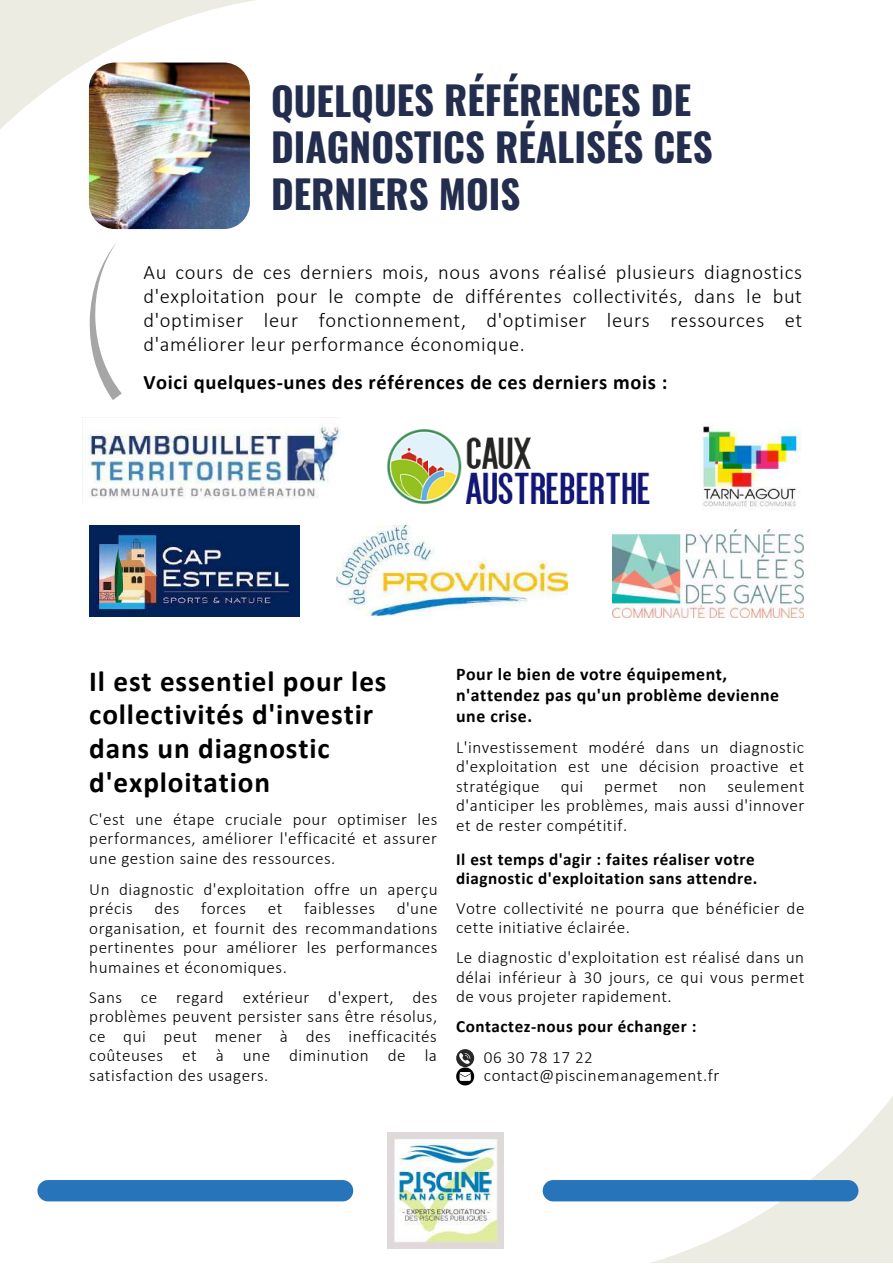
<style>
.page{position:relative;width:893px;height:1264px;background:#fff}
.page>*{position:absolute;margin:0;border:0;box-sizing:border-box;transform-origin:0 0}
.t1{font:700 38.85px/46.7px "Oswald";color:#232d4e}
.t2{font:700 29.25px/33.8px "Calibri";letter-spacing:.03em;color:#000}
.t3{font:300 20.55px/24px "Calibri";letter-spacing:.03em;color:#000;text-align:justify}
.t4{font:700 20.55px "Calibri";letter-spacing:.03em;color:#000}
.t5{font:700 17.85px/21px "Calibri";letter-spacing:.03em;color:#000}
.t6{font:300 17.1px/19.5px "Calibri";letter-spacing:.03em;color:#000;text-align:justify}
.t7{font:700 17.1px/19.5px "Calibri";letter-spacing:.03em;color:#000}
</style>
<div class="page">
<svg style="left:396px;top:1056px;width:496px;height:206px"></svg>
<div style="left:37px;top:1179px;width:316px;height:22px;background:#2774bb;border-radius:11px"></div>
<div style="left:542px;top:1179px;width:316px;height:22px;background:#2774bb;border-radius:11px"></div>
<img style="left:387px;top:1132px;width:116px;height:116px">
<svg style="left:0;top:0;width:255px;height:129px;fill:#edece2"></svg>
<img style="left:85px;top:59px;width:169px;height:171px">
<img style="left:702px;top:426px;width:99px;height:81px">
<img style="left:82px;top:417px;width:259px;height:82px">
<img style="left:387px;top:429px;width:262px;height:74px">
<img style="left:89px;top:525px;width:210px;height:91px">
<img style="left:336px;top:525px;width:231px;height:90px">
<img style="left:612px;top:529px;width:191px;height:88px">
<svg style="left:456px;top:1049px;width:18px;height:36px"></svg>
<svg style="left:89px;top:243px;width:33px;height:157px"></svg>
<h1 class="t1" style="left:271px;top:75px;width:443px">QUELQUES RÉFÉRENCES DE<br>DIAGNOSTICS RÉALISÉS CES<br>DERNIERS MOIS</h1>
<p class="t3" style="left:143px;top:260px;width:660px">Au cours de ces derniers mois, nous avons réalisé plusieurs diagnostics d'exploitation pour le compte de différentes collectivités, dans le but d'optimiser leur fonctionnement, d'optimiser leurs ressources et d'améliorer leur performance économique.</p>
<p class="t4" style="left:143px;top:370px;width:525px">Voici quelques-unes des références de ces derniers mois :</p>
<h2 class="t2" style="left:89px;top:663px;width:299px">Il est essentiel pour les collectivités d'investir dans un diagnostic d'exploitation</h2>
<p class="t6" style="left:89px;top:809px;width:349px">C'est une étape cruciale pour optimiser les performances, améliorer l'efficacité et assurer une gestion saine des ressources.</p>
<p class="t6" style="left:89px;top:879px;width:350px">Un diagnostic d'exploitation offre un aperçu précis</p>
<p class="t6" style="left:154px;top:898px;width:26px">des</p>
<p class="t6" style="left:201px;top:898px;width:46px">forces</p>
<p class="t6" style="left:268px;top:898px;width:16px">et</p>
<p class="t6" style="left:304px;top:898px;width:72px">faiblesses</p>
<p class="t6" style="left:89px;top:898px;width:350px;text-indent:307px">d'une organisation, et fournit des recommandations pertinentes pour améliorer les performances humaines et économiques.</p>
<p class="t6" style="left:89px;top:986px;width:350px">Sans ce regard extérieur d'expert, des problèmes peuvent persister sans être résolus, ce qui peut mener à des inefficacités coûteuses et à une diminution de la satisfaction des usagers.</p>
<p class="t5" style="left:456px;top:663px;width:324px">Pour le bien de votre équipement, n'attendez pas qu'un problème devienne une crise.</p>
<p class="t6" style="left:456px;top:737px;width:349px">L'investissement modéré dans un diagnostic d'exploitation est une décision proactive et stratégique qui permet non seulement d'anticiper les problèmes, mais aussi d'innover et de rester compétitif.</p>
<p class="t7" style="left:456px;top:848px;width:303px">Il est temps d'agir : faites réaliser votre diagnostic d'exploitation sans attendre.</p>
<p class="t6" style="left:456px;top:898px;width:350px">Votre collectivité ne pourra que bénéficier de cette initiative éclairée.</p>
<p class="t6" style="left:456px;top:947px;width:350px">Le diagnostic d'exploitation est réalisé dans un délai inférieur à 30 jours, ce qui vous permet de vous projeter rapidement.</p>
<p class="t7" style="left:456px;top:1016px;width:242px">Contactez-nous pour échanger :</p>
<p class="t6" style="left:484px;top:1048px;width:237px;line-height:18px">06 30 78 17 22 contact@piscinemanagement.fr</p>
</div>
